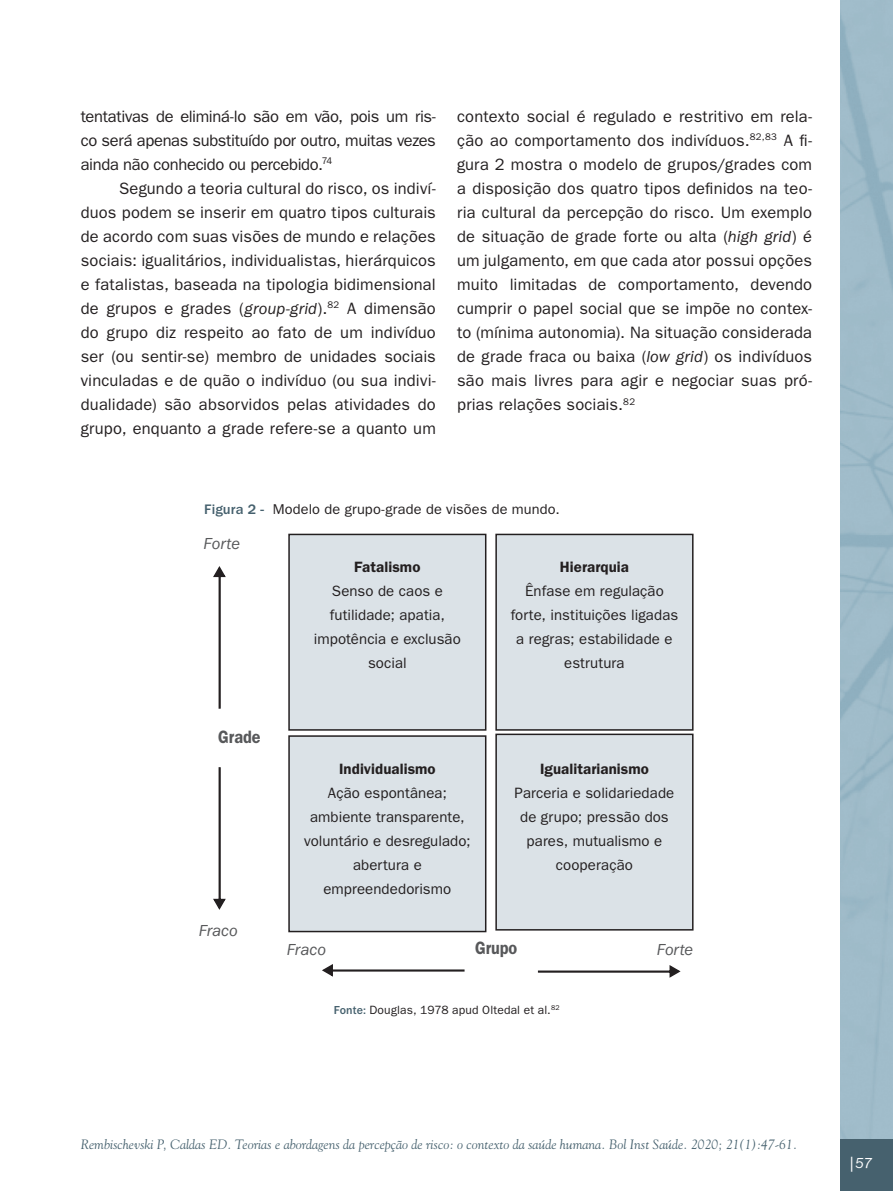
<style>
.page{position:relative;width:893px;height:1191px;background:#fff}
.page>*{position:absolute;margin:0;border:0;box-sizing:border-box;transform-origin:0 0}
.t1{font:600 18px "ITC Franklin Gothic Std";color:#57585a;scale:.9 1}
.t2{font:16.5px/24px "ITC Franklin Gothic Std";letter-spacing:.005em;color:#231f20;text-align:justify}
.t3{font:italic 16.5px "ITC Franklin Gothic Std";letter-spacing:-.005em;color:#57585a}
.t4{font:15px/24px "ITC Franklin Gothic Std";letter-spacing:.005em;color:#231f20;text-align:center}
.t5{font:600 15px "ITC Franklin Gothic Std";letter-spacing:.005em;color:#231f20}
.t6{font:italic 15px "ITC Franklin Gothic Std";color:#fff}
.t7{font:14.25px "ITC Franklin Gothic Std";letter-spacing:.01em;color:#231f20}
.t8{font:italic 13.5px "Goudy Std";color:#46616e}
.t9{font:12px "ITC Franklin Gothic Std";letter-spacing:.01em;color:#231f20}
.s1{font-style:italic}
.s2{font-weight:500;color:#46616e}
</style>
<div class="page">
<div style="left:840px;top:1139px;width:53px;height:52px;background:#46616e"></div>
<div style="left:496px;top:534px;width:197px;height:196px;background:#dbe2e7"></div>
<div style="left:495px;top:533px;width:198px;height:197px;border:2px solid #231f20"></div>
<div style="left:289px;top:534px;width:197px;height:196px;background:#dbe2e7"></div>
<div style="left:288px;top:533px;width:198px;height:197px;border:2px solid #231f20"></div>
<div style="left:289px;top:736px;width:197px;height:195px;background:#dbe2e7"></div>
<div style="left:288px;top:735px;width:198px;height:197px;border:2px solid #231f20"></div>
<div style="left:496px;top:734px;width:197px;height:195px;background:#dbe2e7"></div>
<div style="left:495px;top:733px;width:198px;height:197px;border:2px solid #231f20"></div>
<svg style="left:322px;top:964px;width:143px;height:13px"></svg>
<svg style="left:537px;top:965px;width:144px;height:13px"></svg>
<svg style="left:213px;top:566px;width:13px;height:143px"></svg>
<svg style="left:213px;top:767px;width:13px;height:143px"></svg>
<p class="t2" style="left:81px;top:104px;width:357px">tentativas de eliminá-lo são em vão, pois um ris&shy;co será apenas substituído por outro, muitas vezes ainda não conhecido ou percebido.<sup>74</sup></p>
<p class="t2" style="left:81px;top:176px;width:357px;text-indent:38px">Segundo a teoria cultural do risco, os indiví&shy;duos podem se inserir em quatro tipos culturais de acordo com suas visões de mundo e relações sociais: igualitários, individualistas, hierárquicos e fatalistas, baseada na tipologia bidimensional de grupos e grades (<span class="s1">group-grid</span>).<sup>82</sup> A dimensão do grupo diz respeito ao fato de um indivíduo ser (ou sentir-se) membro de unidades sociais vinculadas e de quão o indivíduo (ou sua indivi&shy;dualidade) são absorvidos pelas atividades do grupo, enquanto a grade refere-se a quanto um</p>
<p class="t2" style="left:457px;top:104px;width:357px">contexto social é regulado e restritivo em rela&shy;ção ao comportamento dos indivíduos.<sup>82,83</sup> A fi&shy;gura 2 mostra o modelo de grupos/grades com a disposição dos quatro tipos definidos na teo&shy;ria cultural da percepção do risco. Um exemplo de situação de grade forte ou alta (<span class="s1">high grid</span>) é um julgamento, em que cada ator possui opções muito limitadas de comportamento, devendo cumprir o papel social que se impõe no contex&shy;to (mínima autonomia). Na situação considerada de grade fraca ou baixa (<span class="s1">low grid</span>) os indivíduos são mais livres para agir e negociar suas pró&shy;prias relações sociais.<sup>82</sup></p>
<p class="t7" style="left:204px;top:501px;width:357px"><span class="s2">Figura 2 -</span> Modelo de grupo-grade de visões de mundo.</p>
<p class="t3" style="left:204px;top:534px;width:38px">Forte</p>
<p class="t1" style="left:218px;top:726px;width:49px">Grade</p>
<p class="t3" style="left:199px;top:921px;width:41px">Fraco</p>
<p class="t5" style="left:354px;top:558px;width:68px">Fatalismo</p>
<p class="t4" style="left:314px;top:579px;width:149px">Senso de caos e futilidade; apatia, impotência e exclusão social</p>
<p class="t5" style="left:339px;top:760px;width:98px">Individualismo</p>
<p class="t4" style="left:304px;top:781px;width:168px">Ação espontânea; ambiente transparente, voluntário e desregulado; abertura e empreendedorismo</p>
<p class="t5" style="left:560px;top:558px;width:71px">Hierarquia</p>
<p class="t4" style="left:511px;top:579px;width:169px">Ênfase em regulação forte, instituições ligadas a regras; estabilidade e estrutura</p>
<p class="t5" style="left:540px;top:760px;width:110px">Igualitarianismo</p>
<p class="t4" style="left:515px;top:781px;width:161px">Parceria e solidariedade de grupo; pressão dos pares, mutualismo e cooperação</p>
<p class="t3" style="left:287px;top:940px;width:41px">Fraco</p>
<p class="t1" style="left:475px;top:937px;width:49px">Grupo</p>
<p class="t3" style="left:657px;top:940px;width:38px">Forte</p>
<p class="t9" style="left:334px;top:1003px;width:227px"><span class="s2">Fonte:</span> Douglas, 1978 apud Oltedal et al.<sup>82</sup></p>
<p class="t8" style="left:81px;top:1136px;width:718px">Rembischevski P, Caldas ED. Teorias e abordagens da percepção de risco: o contexto da saúde humana. Bol Inst Saúde. 2020; 21(1):47-61.</p>
<p class="t6" style="left:848px;top:1154px;width:26px">| 57</p>
</div>
